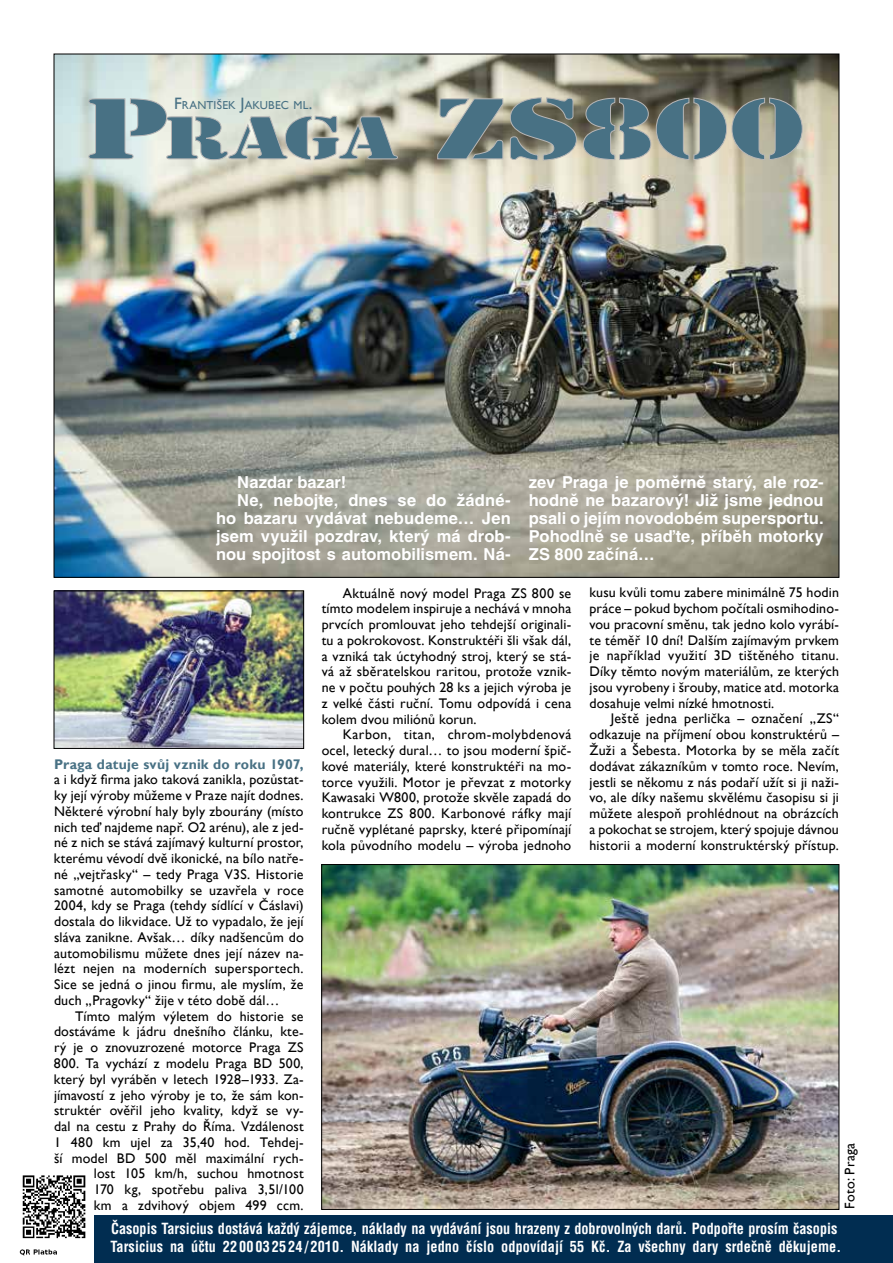
<style>
.page{position:relative;width:893px;height:1263px;background:#fff}
.page>*{position:absolute;margin:0;border:0;box-sizing:border-box;transform-origin:0 0}
.t1{font:700 16.5px/18px "Helvetica CE";letter-spacing:.005em;color:#fff;text-align:justify}
.t2{font:700 condensed 15px/18px "Helvetica CE";color:#fff;scale:.95 1}
.t3{font:13.95px/15.8px "Gill Sans";letter-spacing:.015em;color:#000;text-align:justify}
.t4{font:700 13.95px "Gill Sans";letter-spacing:.01em;color:#487184}
.t5{font:11.55px "Gill Sans";letter-spacing:.015em;color:#487184}
.s1{font-size:16.5px}
</style>
<div class="page">
<img style="left:56px;top:56px;width:781px;height:519px">
<div style="left:94px;top:1216px;width:799px;height:47px;background:#012d51"></div>
<img style="left:19px;top:1175px;width:80px;height:80px">
<svg style="left:88px;top:97px;width:715px;height:64px;background:#8b9c9c"></svg>
<img style="left:323px;top:866px;width:514px;height:341px">
<img style="left:56px;top:593px;width:246px;height:154px">
<div style="left:54px;top:591px;width:250px;height:158px;border:1px solid #000"></div>
<p class="t5" style="left:174px;top:98px;width:140px"><span class="s1">F</span>RANTIŠEK <span class="s1">J</span>AKUBEC ML<span class="s1">.</span></p>
<p class="t1" style="left:529px;top:473px;width:296px">zev Praga je poměrně starý, ale roz&shy;hodně ne bazarový! Již jsme jednou psali o jejím novodobém supersportu.<br>Pohodlně se usaďte, příběh motorky ZS 800 začíná…</p>
<p class="t3" style="left:589px;top:585px;width:251px">kusu kvůli tomu zabere minimálně 75 hodin práce – pokud bychom počítali osmihodino&shy;vou pracovní směnu, tak jedno kolo vyrábí&shy;te téměř 10 dní! Dalším zajímavým prvkem je například využití 3D tištěného titanu.<br>Díky těmto novým materiálům, ze kterých jsou vyrobeny i šrouby, matice atd. motorka dosahuje velmi nízké hmotnosti.</p>
<p class="t3" style="left:589px;top:711px;width:251px;text-indent:21px">Ještě jedna perlička – označení „ZS“ odkazuje na příjmení obou konstruktérů – Žuži a Šebesta. Motorka by se měla začít dodávat zákazníkům v tomto roce. Nevím, jestli se někomu z nás podaří užít si ji naži&shy;vo, ale díky našemu skvělému časopisu si ji můžete alespoň prohlédnout na obrázcích a pokochat se strojem, který spojuje dávnou historii a moderní konstruktérský přístup.</p>
<p class="t1" style="left:237px;top:473px;width:111px">Nazdar bazar!</p>
<p class="t1" style="left:237px;top:491px;width:275px">Ne, nebojte, dnes se do žádné-</p>
<p class="t1" style="left:216px;top:509px;width:296px">ho bazaru vydávat nebudeme… Jen</p>
<p class="t1" style="left:216px;top:527px;width:296px">jsem využil pozdrav, který má drob-</p>
<p class="t1" style="left:216px;top:545px;width:296px">nou spojitost s automobilismem. Ná-</p>
<p class="t3" style="left:322px;top:585px;width:251px;text-indent:21px">Aktuálně nový model Praga ZS 800 se tímto modelem inspiruje a nechává v mnoha prvcích promlouvat jeho tehdejší originali&shy;tu a pokrokovost. Konstruktéři šli však dál, a vzniká tak úctyhodný stroj, který se stá&shy;vá až sběratelskou raritou, protože vznik&shy;ne v počtu pouhých 28 ks a jejich výroba je z velké části ruční. Tomu odpovídá i cena kolem dvou miliónů korun.</p>
<p class="t3" style="left:322px;top:727px;width:251px;text-indent:21px">Karbon, titan, chrom-molybdenová ocel, letecký dural… to jsou moderní špič&shy;kové materiály, které konstruktéři na mo&shy;torce využili. Motor je převzat z motorky Kawasaki W800, protože skvěle zapadá do kontrukce ZS 800. Karbonové ráfky mají ručně vyplétané paprsky, které připomínají kola původního modelu – výroba jednoho</p>
<p class="t4" style="left:54px;top:756px;width:251px">Praga datuje svůj vznik do roku 1907,</p>
<p class="t3" style="left:54px;top:772px;width:251px">a i když firma jako taková zanikla, pozůstat&shy;ky její výroby můžeme v Praze najít dodnes.<br>Některé výrobní haly byly zbourány (místo nich teď najdeme např. O2 arénu), ale z jed&shy;né z nich se stává zajímavý kulturní prostor, kterému vévodí dvě ikonické, na bílo natře&shy;né „vejtřasky“ – tedy Praga V3S. Historie samotné automobilky se uzavřela v roce 2004, kdy se Praga (tehdy sídlící v Čáslavi) dostala do likvidace. Už to vypadalo, že její sláva zanikne. Avšak… díky nadšencům do automobilismu můžete dnes její název na&shy;lézt nejen na moderních supersportech.<br>Sice se jedná o jinou firmu, ale myslím, že duch „Pragovky“ žije v této době dál…</p>
<p class="t3" style="left:54px;top:1008px;width:251px;text-align:right">Tímto malým výletem do historie se dostáváme k jádru dnešního článku, kte&shy;rý je o znovuzrozené motorce Praga ZS 800. Ta vychází z modelu Praga BD 500, který byl vyráběn v letech 1928–1933. Za&shy;jímavostí z jeho výroby je to, že sám kon&shy;struktér ověřil jeho kvality, když se vy&shy;dal na cestu z Prahy do Říma. Vzdálenost 1 480 km ujel za 35,40 hod. Tehdej&shy;ší model BD 500 měl maximální rych&shy;lost 105 km/h, suchou hmotnost<br>170 kg, spotřebu paliva 3,5l/100<br>km a zdvihový objem 499 ccm.</p>
<p class="t3" style="left:842px;top:1208px;width:67px;rotate:-90deg">Foto: Praga</p>
<p class="t2" style="left:110px;top:1219px;width:771px">Časopis Tarsicius dostává každý zájemce, náklady na vydávání jsou hrazeny z dobrovolných darů. Podpořte prosím časopis<br>Tarsicius na účtu 22 00 03 25 24 / 2010. Náklady na jedno číslo odpovídají 55 Kč. Za všechny dary srdečně děkujeme.</p>
</div>
